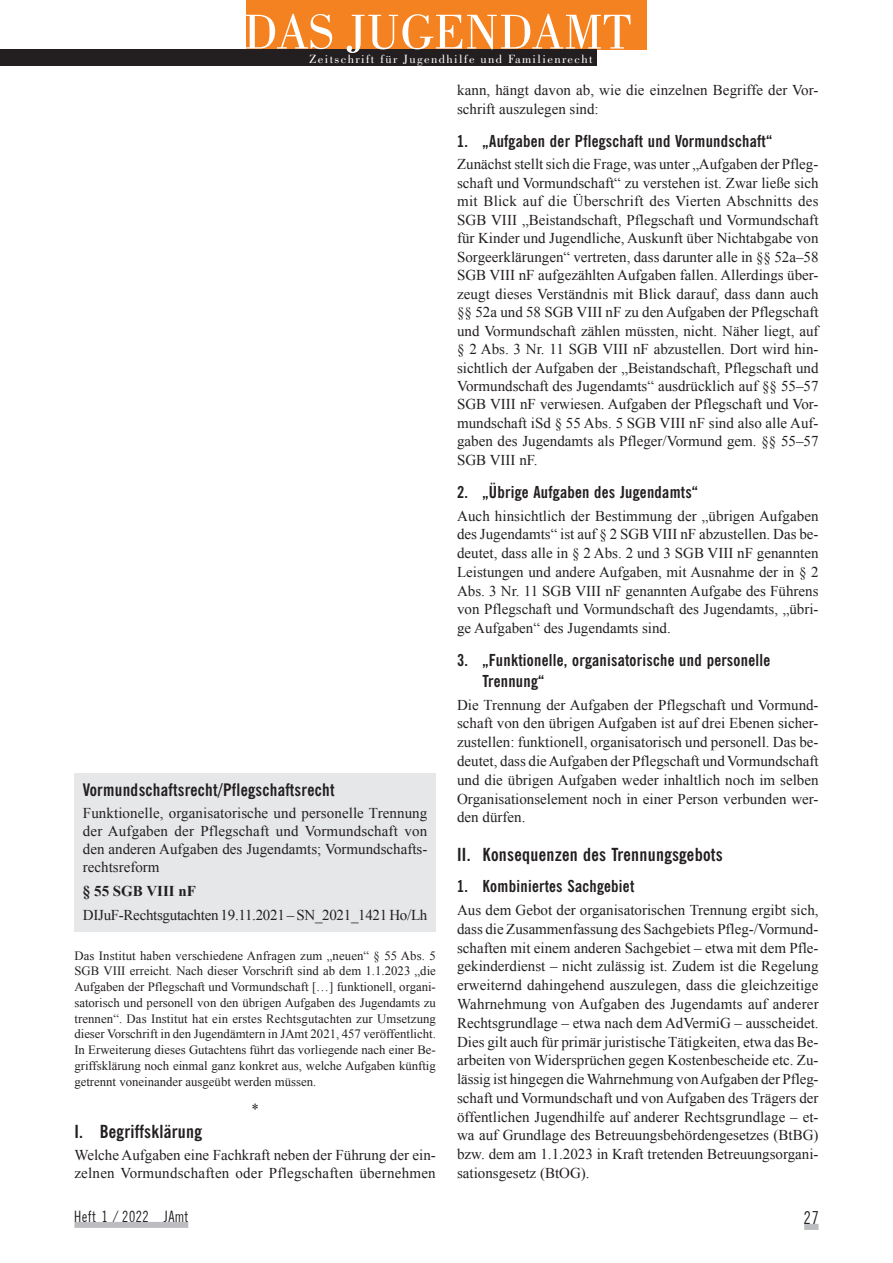
<style>
.page{position:relative;width:893px;height:1263px;background:#fff}
.page>*{position:absolute;margin:0;border:0;box-sizing:border-box;transform-origin:0 0}
.t1{font:51.45px "Bodoni BT";color:#fff}
.ZÜ_I{font:700 condensed 18px "News Gothic BT";letter-spacing:.015em;color:#231f20}
.t2{font:18px "Nobbi G Con DB Normal";color:#231f20}
.RGA_Fläche_Head{font:700 condensed 17.25px "News Gothic BT";letter-spacing:.015em;color:#231f20}
.ZÜ_1{font:700 condensed 16.5px/20.7px "News Gothic BT";letter-spacing:.015em;color:#231f20}
.t3{font:15.75px "Nobbi G Con DB Normal";letter-spacing:.065em;color:#231f20}
.Text_10pt{font:15px/18.8px "Times New Roman";color:#231f20;text-align:justify}
.RGA_Fläche_Text{font:15px/18px "Times New Roman";color:#231f20;text-align:justify}
.RGA_Fläche_Quelle{font:15px "Times New Roman";letter-spacing:-.02em;color:#231f20}
.RGA_Fläche_Paragraph{font:700 15px "Times New Roman";color:#231f20}
.Sternchen{font:15px "Times New Roman";color:#231f20}
.RGA_RSPR_8_5pt{font:12.75px/15.8px "Times New Roman";color:#231f20;text-align:justify}
.t4{font:12.45px "Bodoni BT";letter-spacing:.11em;color:#fff}
</style>
<div class="page">
<div style="left:74px;top:1222px;width:114px;height:6px;background:#bcbdc0"></div>
<div style="left:804px;top:1224px;width:15px;height:6px;background:#bcbdc0"></div>
<div style="left:74px;top:773px;width:362px;height:35px;background:#e6e7e9"></div>
<div style="left:74px;top:799px;width:362px;height:85px;background:#e6e7e9"></div>
<div style="left:74px;top:877px;width:362px;height:31px;background:#e6e7e9"></div>
<div style="left:74px;top:901px;width:362px;height:31px;background:#e6e7e9"></div>
<div style="left:246px;top:0;width:400px;height:49px;background:#f58220"></div>
<div style="left:0;top:49px;width:597px;height:16px;background:#231f20"></div>
<p class="t1" style="left:244px;top:0;width:389px">DAS JUGENDAMT</p>
<p class="t4" style="left:309px;top:51px;width:285px">Zeitschrift für Jugendhilfe und Familienrecht</p>
<p class="RGA_Fläche_Head" style="left:83px;top:779px;width:253px">Vormundschaftsrecht/Pflegschaftsrecht</p>
<p class="RGA_Fläche_Text" style="left:83px;top:804px;width:346px">Funktionelle, organisatorische und personelle Trennung der Aufgaben der Pflegschaft und Vormundschaft von den anderen Aufgaben des Jugendamts; Vormundschafts&shy;rechtsreform</p>
<p class="RGA_Fläche_Paragraph" style="left:83px;top:881px;width:115px">§ 55 SGB VIII nF</p>
<p class="RGA_Fläche_Quelle" style="left:83px;top:905px;width:346px">DIJuF-Rechtsgutachten 19.11.2021 – SN_2021_1421 Ho/Lh</p>
<p class="RGA_RSPR_8_5pt" style="left:74px;top:947px;width:363px">Das Institut haben verschiedene Anfragen zum „neuen“ § 55 Abs. 5<br>SGB VIII erreicht. Nach dieser Vorschrift sind ab dem 1.1.2023 „die Aufgaben der Pflegschaft und Vormundschaft […] funktionell, organi&shy;satorisch und personell von den übrigen Aufgaben des Jugendamts zu trennen“. Das Institut hat ein erstes Rechtsgutachten zur Umsetzung dieser Vorschrift in den Jugendämtern in JAmt 2021, 457 veröffentlicht.<br>In Erweiterung dieses Gutachtens führt das vorliegende nach einer Be&shy;griffsklärung noch einmal ganz konkret aus, welche Aufgaben künftig getrennt voneinander ausgeübt werden müssen.</p>
<p class="Sternchen" style="left:251px;top:1099px;width:9px">*</p>
<p class="ZÜ_I" style="left:74px;top:1120px;width:129px">I. Begriffsklärung</p>
<p class="Text_10pt" style="left:74px;top:1146px;width:363px;line-height:18px">Welche Aufgaben eine Fachkraft neben der Führung der ein&shy;zelnen Vormundschaften oder Pflegschaften übernehmen</p>
<p class="Text_10pt" style="left:457px;top:81px;width:363px">kann, hängt davon ab, wie die einzelnen Begriffe der Vor&shy;schrift auszulegen sind:</p>
<p class="ZÜ_1" style="left:457px;top:130px;width:317px">1. „Aufgaben der Pflegschaft und Vormundschaft“</p>
<p class="Text_10pt" style="left:457px;top:155px;width:363px">Zunächst stellt sich die Frage, was unter „Aufgaben der Pfleg&shy;schaft und Vormundschaft“ zu verstehen ist. Zwar ließe sich mit Blick auf die Überschrift des Vierten Abschnitts des SGB VIII „Beistandschaft, Pflegschaft und Vormundschaft für Kinder und Jugendliche, Auskunft über Nichtabgabe von Sorgeerklärungen“ vertreten, dass darunter alle in §§ 52a–58<br>SGB VIII nF aufgezählten Aufgaben fallen. Allerdings über&shy;zeugt dieses Verständnis mit Blick darauf, dass dann auch §§ 52a und 58 SGB VIII nF zu den Aufgaben der Pflegschaft und Vormundschaft zählen müssten, nicht. Näher liegt, auf § 2 Abs. 3 Nr. 11 SGB VIII nF abzustellen. Dort wird hin&shy;sichtlich der Aufgaben der „Beistandschaft, Pflegschaft und Vormundschaft des Jugendamts“ ausdrücklich auf §§ 55–57<br>SGB VIII nF verwiesen. Aufgaben der Pflegschaft und Vor&shy;mundschaft iSd § 55 Abs. 5 SGB VIII nF sind also alle Auf&shy;gaben des Jugendamts als Pfleger/Vormund gem. §§ 55–57<br>SGB VIII nF.</p>
<p class="ZÜ_1" style="left:457px;top:481px;width:242px">2. „Übrige Aufgaben des Jugendamts“</p>
<p class="Text_10pt" style="left:457px;top:506px;width:363px">Auch hinsichtlich der Bestimmung der „übrigen Aufgaben des Jugendamts“ ist auf § 2 SGB VIII nF abzustellen. Das be&shy;deutet, dass alle in § 2 Abs. 2 und 3 SGB VIII nF genannten Leistungen und andere Aufgaben, mit Ausnahme der in § 2<br>Abs. 3 Nr. 11 SGB VIII nF genannten Aufgabe des Führens von Pflegschaft und Vormundschaft des Jugendamts, „übri&shy;ge Aufgaben“ des Jugendamts sind.</p>
<p class="ZÜ_1" style="left:483px;top:649px;width:289px;text-indent:-26px">3. „Funktionelle, organisatorische und personelle<br>Trennung“</p>
<p class="Text_10pt" style="left:457px;top:695px;width:363px">Die Trennung der Aufgaben der Pflegschaft und Vormund&shy;schaft von den übrigen Aufgaben ist auf drei Ebenen sicher&shy;zustellen: funktionell, organisatorisch und personell. Das be&shy;deutet, dass die Aufgaben der Pflegschaft und Vormundschaft und die übrigen Aufgaben weder inhaltlich noch im selben Organisationselement noch in einer Person verbunden wer&shy;den dürfen.</p>
<p class="ZÜ_I" style="left:457px;top:844px;width:267px">II. Konsequenzen des Trennungsgebots</p>
<p class="ZÜ_1" style="left:457px;top:876px;width:179px">1. Kombiniertes Sachgebiet</p>
<p class="Text_10pt" style="left:457px;top:900px;width:363px">Aus dem Gebot der organisatorischen Trennung ergibt sich, dass die Zusammenfassung des Sachgebiets Pfleg-/Vormund&shy;schaften mit einem anderen Sachgebiet – etwa mit dem Pfle&shy;gekinderdienst – nicht zulässig ist. Zudem ist die Regelung erweiternd dahingehend auszulegen, dass die gleichzeitige Wahrnehmung von Aufgaben des Jugendamts auf anderer Rechtsgrundlage – etwa nach dem AdVermiG – ausscheidet.<br>Dies gilt auch für primär juristische Tätigkeiten, etwa das Be&shy;arbeiten von Widersprüchen gegen Kostenbescheide etc. Zu&shy;lässig ist hingegen die Wahrnehmung von Aufgaben der Pfleg&shy;schaft und Vormundschaft und von Aufgaben des Trägers der öffentlichen Jugendhilfe auf anderer Rechtsgrundlage – et&shy;wa auf Grundlage des Betreuungsbehördengesetzes (BtBG) bzw. dem am 1.1.2023 in Kraft tretenden Betreuungsorgani&shy;sationsgesetz (BtOG).</p>
<p class="t3" style="left:74px;top:1208px;width:115px">Heft 1 / 2022 JAmt</p>
<p class="t2" style="left:804px;top:1208px;width:16px">27</p>
</div>
